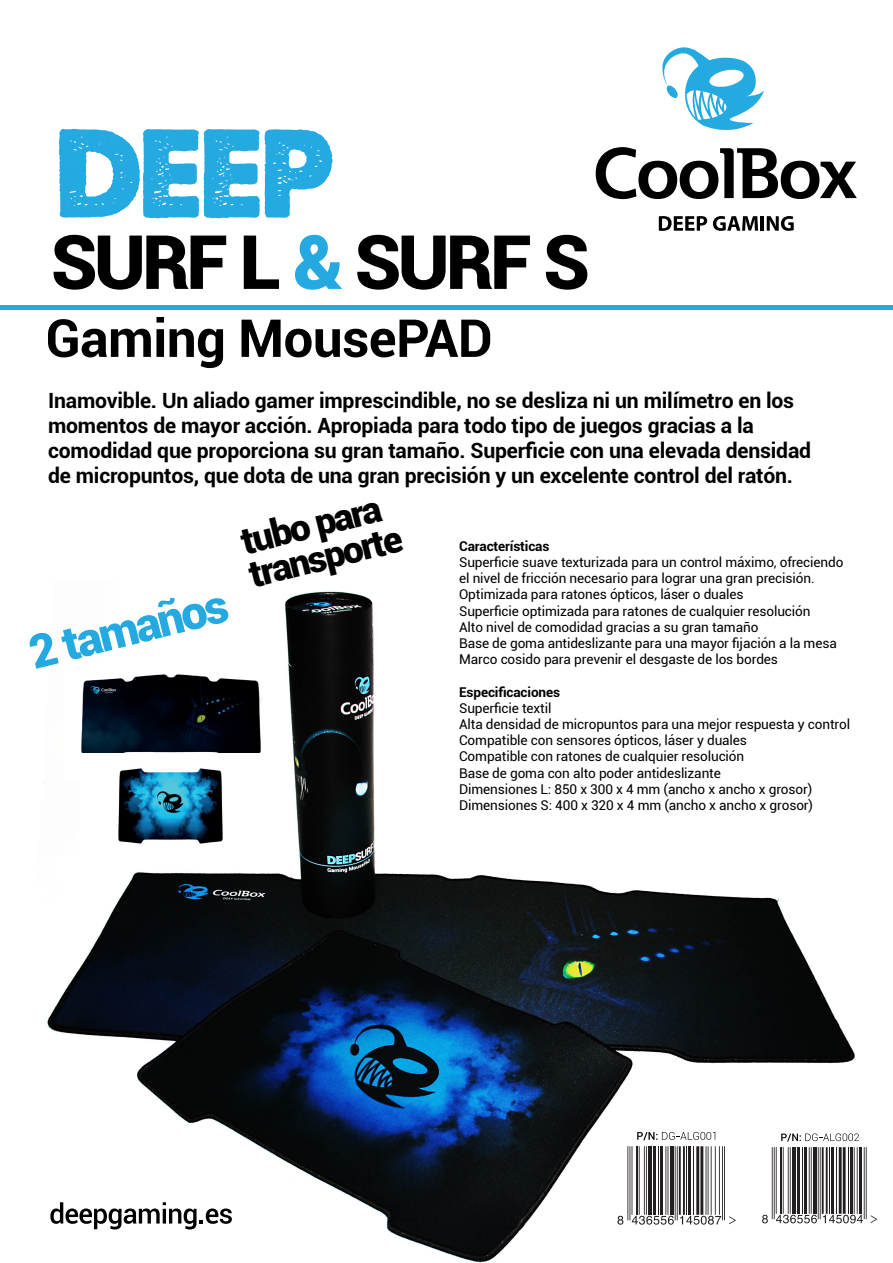
<style>
.page{position:relative;width:893px;height:1263px;background:#fff}
.page>*{position:absolute;margin:0;border:0;box-sizing:border-box;transform-origin:0 0}
.t1{font:900 75px "Roboto";letter-spacing:-.05em;color:#000001}
.t2{font:900 46.8px "Roboto";color:#24aae1}
.t3{font:900 37.05px/34.2px "Roboto";color:#000001}
.t4{font:700 21px/25.2px "Roboto";letter-spacing:-.01em;color:#000001}
.t5{font:13.5px/16.2px "Roboto";letter-spacing:-.01em;color:#000001}
.t6{font:700 13.5px "Roboto";letter-spacing:-.01em;color:#000001}
.s1{color:#24aae1}
</style>
<div class="page">
<img style="left:43px;top:591px;width:812px;height:672px">
<svg style="left:48px;top:317px;width:116px;height:40px"></svg>
<svg style="left:170px;top:329px;width:53px;height:39px"></svg>
<svg style="left:241px;top:320px;width:249px;height:37px"></svg>
<svg style="left:59px;top:129px;width:273px;height:89px"></svg>
<hr style="left:0;top:305px;width:893px;height:4px;background:#24aae1">
<svg style="left:50px;top:1202px;width:182px;height:27px"></svg>
<div style="left:604px;top:1121px;width:145px;height:112px;background:#fff"></div>
<svg style="left:637px;top:1132px;width:78px;height:8px"></svg>
<hr style="left:632px;top:1146px;width:1px;height:69px;background:#231f20">
<hr style="left:627px;top:1146px;width:1px;height:74px;background:#231f20">
<hr style="left:629px;top:1146px;width:1px;height:74px;background:#231f20">
<hr style="left:636px;top:1146px;width:2px;height:69px;background:#231f20">
<hr style="left:639px;top:1146px;width:1px;height:69px;background:#231f20">
<hr style="left:644px;top:1146px;width:1px;height:69px;background:#231f20">
<hr style="left:646px;top:1146px;width:1px;height:69px;background:#231f20">
<hr style="left:648px;top:1146px;width:4px;height:69px;background:#231f20">
<hr style="left:653px;top:1146px;width:3px;height:69px;background:#231f20">
<hr style="left:658px;top:1146px;width:1px;height:69px;background:#231f20">
<hr style="left:660px;top:1146px;width:3px;height:69px;background:#231f20">
<hr style="left:665px;top:1146px;width:1px;height:69px;background:#231f20">
<hr style="left:667px;top:1146px;width:1px;height:69px;background:#231f20">
<hr style="left:670px;top:1146px;width:4px;height:69px;background:#231f20">
<hr style="left:675px;top:1146px;width:1px;height:74px;background:#231f20">
<hr style="left:677px;top:1146px;width:1px;height:74px;background:#231f20">
<hr style="left:679px;top:1146px;width:2px;height:69px;background:#231f20">
<hr style="left:683px;top:1146px;width:2px;height:69px;background:#231f20">
<hr style="left:686px;top:1146px;width:1px;height:69px;background:#231f20">
<hr style="left:688px;top:1146px;width:3px;height:69px;background:#231f20">
<hr style="left:693px;top:1146px;width:1px;height:69px;background:#231f20">
<hr style="left:696px;top:1146px;width:3px;height:69px;background:#231f20">
<hr style="left:700px;top:1146px;width:3px;height:69px;background:#231f20">
<hr style="left:706px;top:1146px;width:1px;height:69px;background:#231f20">
<hr style="left:708px;top:1146px;width:1px;height:69px;background:#231f20">
<hr style="left:711px;top:1146px;width:1px;height:69px;background:#231f20">
<hr style="left:715px;top:1146px;width:1px;height:69px;background:#231f20">
<hr style="left:719px;top:1146px;width:1px;height:69px;background:#231f20">
<hr style="left:722px;top:1146px;width:1px;height:74px;background:#231f20">
<hr style="left:724px;top:1146px;width:1px;height:74px;background:#231f20">
<svg style="left:617px;top:1216px;width:6px;height:9px"></svg>
<svg style="left:632px;top:1216px;width:42px;height:9px"></svg>
<svg style="left:680px;top:1216px;width:41px;height:9px"></svg>
<svg style="left:729px;top:1216px;width:7px;height:8px"></svg>
<svg style="left:662px;top:47px;width:102px;height:83px"></svg>
<svg style="left:596px;top:147px;width:261px;height:52px"></svg>
<svg style="left:659px;top:216px;width:48px;height:15px"></svg>
<svg style="left:713px;top:216px;width:45px;height:15px"></svg>
<hr style="left:761px;top:216px;width:3px;height:15px;background:#000001">
<svg style="left:767px;top:216px;width:27px;height:15px"></svg>
<div style="left:749px;top:1123px;width:141px;height:109px;background:#fff"></div>
<svg style="left:781px;top:1133px;width:78px;height:9px"></svg>
<hr style="left:776px;top:1147px;width:1px;height:67px;background:#231f20">
<hr style="left:772px;top:1147px;width:1px;height:72px;background:#231f20">
<hr style="left:774px;top:1147px;width:1px;height:72px;background:#231f20">
<hr style="left:780px;top:1147px;width:2px;height:67px;background:#231f20">
<hr style="left:783px;top:1147px;width:1px;height:67px;background:#231f20">
<hr style="left:788px;top:1147px;width:1px;height:67px;background:#231f20">
<hr style="left:790px;top:1147px;width:1px;height:67px;background:#231f20">
<hr style="left:792px;top:1147px;width:4px;height:67px;background:#231f20">
<hr style="left:797px;top:1147px;width:3px;height:67px;background:#231f20">
<hr style="left:802px;top:1147px;width:1px;height:67px;background:#231f20">
<hr style="left:804px;top:1147px;width:3px;height:67px;background:#231f20">
<hr style="left:809px;top:1147px;width:1px;height:67px;background:#231f20">
<hr style="left:811px;top:1147px;width:1px;height:67px;background:#231f20">
<hr style="left:813px;top:1147px;width:4px;height:67px;background:#231f20">
<hr style="left:818px;top:1147px;width:1px;height:72px;background:#231f20">
<hr style="left:820px;top:1147px;width:1px;height:72px;background:#231f20">
<hr style="left:822px;top:1147px;width:2px;height:67px;background:#231f20">
<hr style="left:826px;top:1147px;width:2px;height:67px;background:#231f20">
<hr style="left:829px;top:1147px;width:1px;height:67px;background:#231f20">
<hr style="left:831px;top:1147px;width:3px;height:67px;background:#231f20">
<hr style="left:836px;top:1147px;width:1px;height:67px;background:#231f20">
<hr style="left:839px;top:1147px;width:3px;height:67px;background:#231f20">
<hr style="left:843px;top:1147px;width:3px;height:67px;background:#231f20">
<hr style="left:848px;top:1147px;width:1px;height:67px;background:#231f20">
<hr style="left:850px;top:1147px;width:3px;height:67px;background:#231f20">
<hr style="left:854px;top:1147px;width:1px;height:67px;background:#231f20">
<hr style="left:857px;top:1147px;width:1px;height:67px;background:#231f20">
<hr style="left:859px;top:1147px;width:3px;height:67px;background:#231f20">
<hr style="left:864px;top:1147px;width:1px;height:72px;background:#231f20">
<hr style="left:866px;top:1147px;width:1px;height:72px;background:#231f20">
<svg style="left:762px;top:1215px;width:6px;height:8px"></svg>
<svg style="left:776px;top:1215px;width:41px;height:8px"></svg>
<svg style="left:823px;top:1215px;width:40px;height:8px"></svg>
<svg style="left:870px;top:1215px;width:7px;height:8px"></svg>
<img style="left:65px;top:660px;width:213px;height:120px">
<img style="left:81px;top:753px;width:180px;height:101px">
<h1 class="t1" style="left:51px;top:209px;width:540px">SURF L <span class="s1">&amp;</span> SURF S</h1>
<p class="t4" style="left:48px;top:387px;width:764px">Inamovible. Un aliado gamer imprescindible, no se desliza ni un milímetro en los momentos de mayor acción. Apropiada para todo tipo de juegos gracias a la comodidad que proporciona su gran tamaño. Superficie con una elevada densidad de micropuntos, que dota de una gran precisión y un excelente control del ratón.</p>
<h2 class="t2" style="left:22px;top:621px;width:205px;rotate:-14deg">2 tamaños</h2>
<h3 class="t3" style="left:237px;top:524px;width:158px;rotate:-14deg">tubo para transporte</h3>
<p class="t6" style="left:459px;top:536px;width:92px">Características</p>
<p class="t5" style="left:459px;top:553px;width:386px">Superficie suave texturizada para un control máximo, ofreciendo el nivel de fricción necesario para lograr una gran precisión.<br>Optimizada para ratones ópticos, láser o duales<br>Superficie optimizada para ratones de cualquier resolución<br>Alto nivel de comodidad gracias a su gran tamaño<br>Base de goma antideslizante para una mayor fijación a la mesa Marco cosido para prevenir el desgaste de los bordes</p>
<p class="t6" style="left:459px;top:682px;width:102px">Especificaciones</p>
<p class="t5" style="left:459px;top:699px;width:392px">Superficie textil<br>Alta densidad de micropuntos para una mejor respuesta y control Compatible con sensores ópticos, láser y duales<br>Compatible con ratones de cualquier resolución<br>Base de goma con alto poder antideslizante<br>Dimensiones L: 850 x 300 x 4 mm (ancho x ancho x grosor)<br>Dimensiones S: 400 x 320 x 4 mm (ancho x ancho x grosor)</p>
</div>
